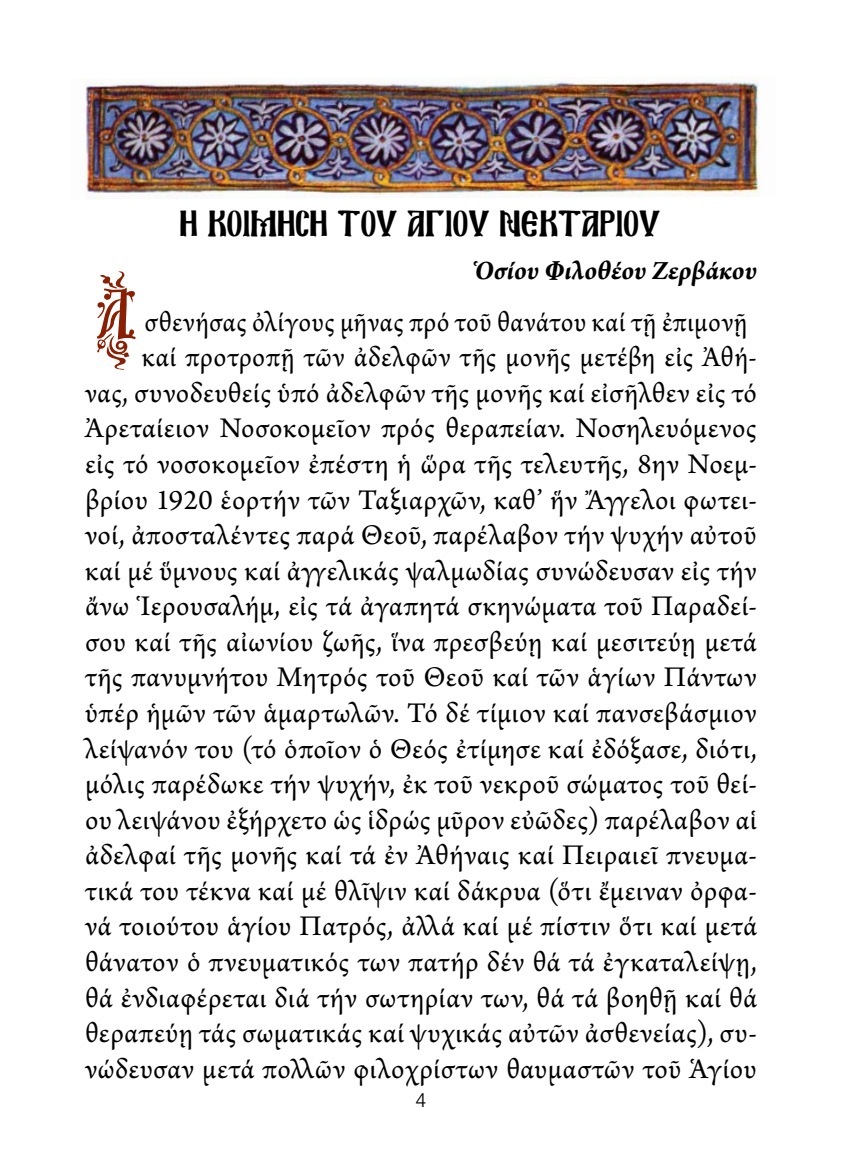
<style>
.page{position:relative;width:842px;height:1163px;background:#fff}
.page>*{position:absolute;margin:0;border:0;box-sizing:border-box;transform-origin:0 0}
.t1{font:100px "Mg Konstantinos";color:#8a2003}
.t2{font:32px "Mg Ekklisia Normal";color:#000;scale:.95 1}
.t3{font:30px "Arno Pro";letter-spacing:.02em;color:#000}
.t4{font:30px "Arno Pro";letter-spacing:.02em;color:#000;scale:.95 1}
.t5{font:italic 700 28px "Arno Pro";letter-spacing:-.005em;color:#000}
.t6{font:300 20px "UB Helvetica";color:#000}
</style>
<div class="page">
<img style="left:85px;top:79px;width:675px;height:120px">
<p class="t2" style="left:181px;top:210px;width:508px">H KOIMHSH TOY AGIOY NEKTARIOY</p>
<h1 class="t1" style="left:97px;top:270px;width:45px">A</h1>
<p class="t5" style="left:473px;top:254px;width:286px">Ὁσίου Φιλοθέου Ζερβάκου</p>
<p class="t4" style="left:145px;top:304px;width:636px">σθενήσας ὀλίγους μῆνας πρό τοῦ θανάτου καί τῇ ἐπιμονῇ</p>
<p class="t3" style="left:142px;top:340px;width:617px">καί προτροπῇ τῶν ἀδελφῶν τῆς μονῆς μετέβη εἰς Ἀθή-</p>
<p class="t3" style="left:85px;top:375px;width:673px">νας, συνοδευθείς ὑπό ἀδελφῶν τῆς μονῆς καί εἰσῆλθεν εἰς τό</p>
<p class="t3" style="left:85px;top:411px;width:673px">Ἀρεταίειον Νοσοκομεῖον πρός θεραπείαν. Νοσηλευόμενος</p>
<p class="t3" style="left:85px;top:447px;width:673px">εἰς τό νοσοκομεῖον ἐπέστη ἡ ὥρα τῆς τελευτῆς, 8ην Νοεμ-</p>
<p class="t3" style="left:85px;top:482px;width:673px">βρίου 1920 ἑορτήν τῶν Ταξιαρχῶν, καθ’ ἥν Ἄγγελοι φωτει-</p>
<p class="t3" style="left:85px;top:518px;width:673px">νοί, ἀποσταλέντες παρά Θεοῦ, παρέλαβον τήν ψυχήν αὐτοῦ</p>
<p class="t3" style="left:85px;top:553px;width:673px">καί μέ ὕμνους καί ἀγγελικάς ψαλμωδίας συνώδευσαν εἰς τήν</p>
<p class="t3" style="left:85px;top:589px;width:673px">ἄνω Ἱερουσαλήμ, εἰς τά ἀγαπητά σκηνώματα τοῦ Παραδεί-</p>
<p class="t3" style="left:85px;top:624px;width:673px">σου καί τῆς αἰωνίου ζωῆς, ἵνα πρεσβεύῃ καί μεσιτεύῃ μετά</p>
<p class="t3" style="left:85px;top:660px;width:673px">τῆς πανυμνήτου Μητρός τοῦ Θεοῦ καί τῶν ἁγίων Πάντων</p>
<p class="t3" style="left:85px;top:695px;width:673px">ὑπέρ ἡμῶν τῶν ἁμαρτωλῶν. Τό δέ τίμιον καί πανσεβάσμιον</p>
<p class="t3" style="left:85px;top:731px;width:673px">λείψανόν του (τό ὁποῖον ὁ Θεός ἐτίμησε καί ἐδόξασε, διότι,</p>
<p class="t3" style="left:85px;top:766px;width:673px">μόλις παρέδωκε τήν ψυχήν, ἐκ τοῦ νεκροῦ σώματος τοῦ θεί-</p>
<p class="t3" style="left:85px;top:802px;width:673px">ου λειψάνου ἐξήρχετο ὡς ἱδρώς μῦρον εὐῶδες) παρέλαβον αἱ</p>
<p class="t3" style="left:85px;top:838px;width:673px">ἀδελφαί τῆς μονῆς καί τά ἐν Ἀθήναις καί Πειραιεῖ πνευμα-</p>
<p class="t3" style="left:85px;top:873px;width:673px">τικά του τέκνα καί μέ θλῖψιν καί δάκρυα (ὅτι ἔμειναν ὀρφα-</p>
<p class="t3" style="left:85px;top:909px;width:673px">νά τοιούτου ἁγίου Πατρός, ἀλλά καί μέ πίστιν ὅτι καί μετά</p>
<p class="t3" style="left:85px;top:944px;width:673px">θάνατον ὁ πνευματικός των πατήρ δέν θά τά ἐγκαταλείψῃ,</p>
<p class="t3" style="left:85px;top:980px;width:673px">θά ἐνδιαφέρεται διά τήν σωτηρίαν των, θά τά βοηθῇ καί θά</p>
<p class="t3" style="left:85px;top:1015px;width:673px">θεραπεύῃ τάς σωματικάς καί ψυχικάς αὐτῶν ἀσθενείας), συ-</p>
<p class="t3" style="left:85px;top:1051px;width:673px">νώδευσαν μετά πολλῶν φιλοχρίστων θαυμαστῶν τοῦ Ἁγίου</p>
<p class="t6" style="left:416px;top:1087px;width:12px">4</p>
</div>
